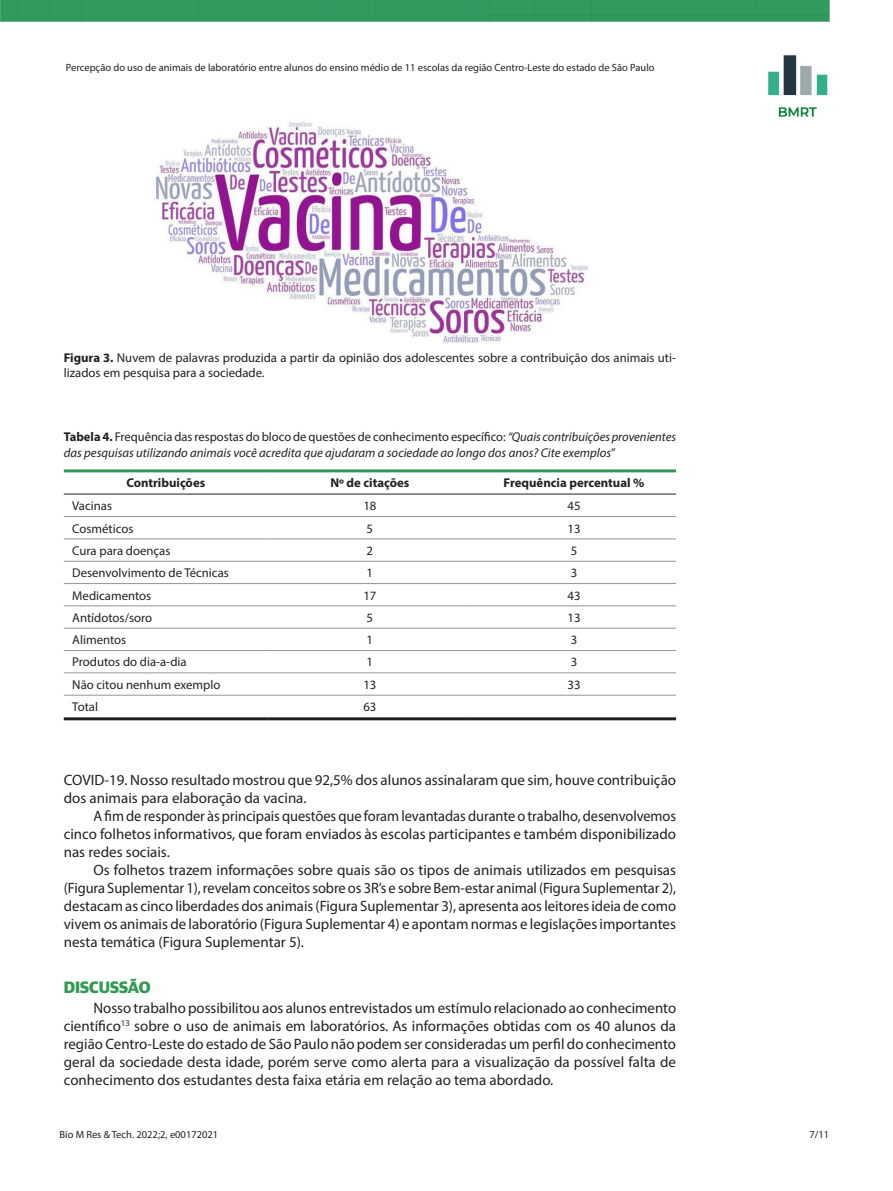
<style>
.page{position:relative;width:893px;height:1191px;background:#fff}
.page>*{position:absolute;margin:0;border:0;box-sizing:border-box;transform-origin:0 0}
.Heading1{font:700 16.5px "Guardian Sans";color:#329954}
.Paragraph{font:15px/18px "Myriad Pro";color:#231f20;text-align:justify}
.Paragraph-2{font:15px/18px "Myriad Pro";color:#231f20;text-align:justify;scale:.96 1}
.TableTitle{font:italic 12.75px/15.3px "Myriad Pro";color:#231f20}
.TableBody{font:12.75px "Myriad Pro";color:#231f20}
.FigureCaption{font:12.75px/15.3px "Myriad Pro";color:#231f20}
.TableHead{font:700 12.75px "Myriad Pro";color:#231f20}
.t1{font:10.5px "Myriad Pro";color:#231f20}
.s1{font-weight:700}
.s2{font-weight:700;font-style:normal}
.s3{font-style:normal}
</style>
<div class="page">
<img style="left:768px;top:55px;width:60px;height:62px">
<div style="left:0;top:0;width:830px;height:22px;background:#33995f"></div>
<img style="left:155px;top:121px;width:433px;height:223px">
<hr style="left:64px;top:516px;width:204px;height:1px;background:#939598">
<hr style="left:268px;top:516px;width:204px;height:1px;background:#939598">
<hr style="left:472px;top:516px;width:204px;height:1px;background:#939598">
<hr style="left:64px;top:538px;width:204px;height:1px;background:#939598">
<hr style="left:268px;top:538px;width:204px;height:1px;background:#939598">
<hr style="left:472px;top:538px;width:204px;height:1px;background:#939598">
<hr style="left:64px;top:561px;width:204px;height:1px;background:#939598">
<hr style="left:268px;top:561px;width:204px;height:1px;background:#939598">
<hr style="left:472px;top:561px;width:204px;height:1px;background:#939598">
<hr style="left:64px;top:583px;width:204px;height:1px;background:#939598">
<hr style="left:268px;top:583px;width:204px;height:1px;background:#939598">
<hr style="left:472px;top:583px;width:204px;height:1px;background:#939598">
<hr style="left:64px;top:605px;width:204px;height:1px;background:#939598">
<hr style="left:268px;top:605px;width:204px;height:1px;background:#939598">
<hr style="left:472px;top:605px;width:204px;height:1px;background:#939598">
<hr style="left:64px;top:628px;width:204px;height:1px;background:#939598">
<hr style="left:268px;top:628px;width:204px;height:1px;background:#939598">
<hr style="left:472px;top:628px;width:204px;height:1px;background:#939598">
<hr style="left:64px;top:650px;width:204px;height:1px;background:#939598">
<hr style="left:268px;top:650px;width:204px;height:1px;background:#939598">
<hr style="left:472px;top:650px;width:204px;height:1px;background:#939598">
<hr style="left:64px;top:672px;width:204px;height:1px;background:#939598">
<hr style="left:268px;top:672px;width:204px;height:1px;background:#939598">
<hr style="left:472px;top:672px;width:204px;height:1px;background:#939598">
<hr style="left:64px;top:469px;width:204px;height:3px;background:#329954">
<hr style="left:64px;top:494px;width:204px;height:1px;background:#231f20">
<hr style="left:268px;top:469px;width:204px;height:3px;background:#329954">
<hr style="left:268px;top:494px;width:204px;height:1px;background:#231f20">
<hr style="left:472px;top:469px;width:204px;height:3px;background:#329954">
<hr style="left:472px;top:494px;width:204px;height:1px;background:#231f20">
<hr style="left:64px;top:695px;width:204px;height:1px;background:#939598">
<hr style="left:268px;top:695px;width:204px;height:1px;background:#939598">
<hr style="left:472px;top:695px;width:204px;height:1px;background:#939598">
<hr style="left:64px;top:717px;width:204px;height:3px;background:#231f20">
<hr style="left:268px;top:717px;width:204px;height:3px;background:#231f20">
<hr style="left:472px;top:717px;width:204px;height:3px;background:#231f20">
<p class="t1" style="left:66px;top:61px;width:590px">Percepção do uso de animais de laboratório entre alunos do ensino médio de 11 escolas da região Centro-Leste do estado de São Paulo</p>
<p class="FigureCaption" style="left:64px;top:350px;width:614px"><span class="s1">Figura 3.</span> Nuvem de palavras produzida a partir da opinião dos adolescentes sobre a contribuição dos animais uti&shy;lizados em pesquisa para a sociedade.</p>
<p class="TableTitle" style="left:64px;top:429px;width:614px"><span class="s2">Tabela 4.</span> <span class="s3">Frequência das respostas do bloco de questões de conhecimento específico:</span> “Quais contribuições provenientes das pesquisas utilizando animais você acredita que ajudaram a sociedade ao longo dos anos? Cite exemplos<span class="s3">”</span></p>
<p class="TableHead" style="left:126px;top:474px;width:80px">Contribuições</p>
<p class="TableHead" style="left:330px;top:474px;width:81px">Nº de citações</p>
<p class="TableHead" style="left:504px;top:474px;width:142px">Frequência percentual %</p>
<p class="TableBody" style="left:72px;top:498px;width:41px">Vacinas</p>
<p class="TableBody" style="left:363px;top:498px;width:15px">18</p>
<p class="TableBody" style="left:567px;top:498px;width:15px">45</p>
<p class="TableBody" style="left:72px;top:520px;width:63px">Cosméticos</p>
<p class="TableBody" style="left:367px;top:520px;width:8px">5</p>
<p class="TableBody" style="left:567px;top:520px;width:15px">13</p>
<p class="TableBody" style="left:72px;top:543px;width:100px">Cura para doenças</p>
<p class="TableBody" style="left:367px;top:543px;width:8px">2</p>
<p class="TableBody" style="left:571px;top:543px;width:8px">5</p>
<p class="TableBody" style="left:72px;top:565px;width:158px">Desenvolvimento de Técnicas</p>
<p class="TableBody" style="left:367px;top:565px;width:8px">1</p>
<p class="TableBody" style="left:571px;top:565px;width:8px">3</p>
<p class="TableBody" style="left:72px;top:587px;width:80px">Medicamentos</p>
<p class="TableBody" style="left:363px;top:587px;width:15px">17</p>
<p class="TableBody" style="left:567px;top:587px;width:15px">43</p>
<p class="TableBody" style="left:72px;top:609px;width:81px">Antídotos/soro</p>
<p class="TableBody" style="left:367px;top:609px;width:8px">5</p>
<p class="TableBody" style="left:567px;top:609px;width:15px">13</p>
<p class="TableBody" style="left:72px;top:632px;width:55px">Alimentos</p>
<p class="TableBody" style="left:367px;top:632px;width:8px">1</p>
<p class="TableBody" style="left:571px;top:632px;width:8px">3</p>
<p class="TableBody" style="left:72px;top:654px;width:116px">Produtos do dia-a-dia</p>
<p class="TableBody" style="left:367px;top:654px;width:8px">1</p>
<p class="TableBody" style="left:571px;top:654px;width:8px">3</p>
<p class="TableBody" style="left:72px;top:676px;width:150px">Não citou nenhum exemplo</p>
<p class="TableBody" style="left:363px;top:676px;width:15px">13</p>
<p class="TableBody" style="left:567px;top:676px;width:15px">33</p>
<p class="TableBody" style="left:72px;top:699px;width:27px">Total</p>
<p class="TableBody" style="left:363px;top:699px;width:15px">63</p>
<p class="Paragraph" style="left:64px;top:771px;width:614px">COVID-19. Nosso resultado mostrou que 92,5% dos alunos assinalaram que sim, houve contribuição dos animais para elaboração da vacina.</p>
<p class="Paragraph-2" style="left:64px;top:807px;width:639px;text-indent:30px">A fim de responder às principais questões que foram levantadas durante o trabalho, desenvolvemos cinco folhetos informativos, que foram enviados às escolas participantes e também disponibilizado nas redes sociais.</p>
<p class="Paragraph" style="left:64px;top:861px;width:614px;text-indent:30px">Os folhetos trazem informações sobre quais são os tipos de animais utilizados em pesquisas (Figura Suplementar 1), revelam conceitos sobre os 3R’s e sobre Bem-estar animal (Figura Suplementar 2), destacam as cinco liberdades dos animais (Figura Suplementar 3), apresenta aos leitores ideia de como vivem os animais de laboratório (Figura Suplementar 4) e apontam normas e legislações importantes nesta temática (Figura Suplementar 5).</p>
<p class="Heading1" style="left:64px;top:974px;width:88px">DISCUSSÃO</p>
<p class="Paragraph" style="left:64px;top:998px;width:614px;text-indent:30px">Nosso trabalho possibilitou aos alunos entrevistados um estímulo relacionado ao conhecimento científico<sup>13</sup> sobre o uso de animais em laboratórios. As informações obtidas com os 40 alunos da região Centro-Leste do estado de São Paulo não podem ser consideradas um perfil do conhecimento geral da sociedade desta idade, porém serve como alerta para a visualização da possível falta de conhecimento dos estudantes desta faixa etária em relação ao tema abordado.</p>
<p class="t1" style="left:60px;top:1128px;width:160px">Bio M Res &amp; Tech. 2022;2, e00172021</p>
<p class="t1" style="left:809px;top:1128px;width:21px">7/11</p>
</div>
